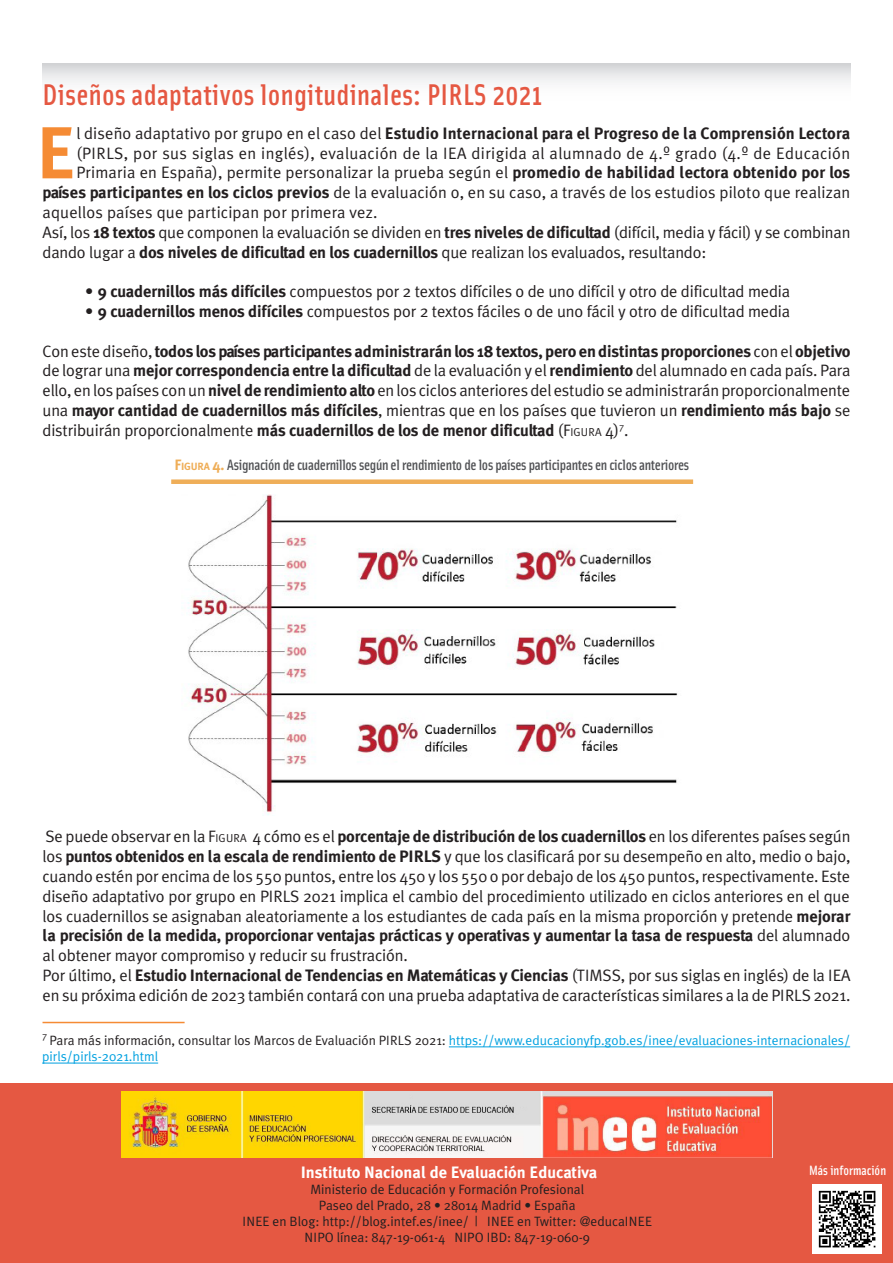
<style>
.page{position:relative;width:893px;height:1263px;background:#fff}
.page>*{position:absolute;margin:0;border:0;box-sizing:border-box;transform-origin:0 0}
.t1{font:700 73.5px "Meta Plus";color:#f58b34}
.t2{font:500 30px "Solex";letter-spacing:.01em;color:#e55842}
.t3{font:16.5px/19.8px "Meta Plus Normal";letter-spacing:-.01em;color:#231f20}
.t4{font:700 16.5px/19.8px "Meta Plus";letter-spacing:-.005em;color:#231f20;text-align:justify}
.t5{font:16.5px "Meta Plus Normal";letter-spacing:.01em;color:#231f20}
.t6{font:16.5px "Meta Plus Normal";letter-spacing:.02em;color:#231f20}
.t7{font:700 16.5px "Meta Plus";color:#fff}
.NOMBRE_DE_GRAFICOS{font:500 15px "Solex";letter-spacing:-.02em;color:#505154}
.t8{font:13.5px "Meta Plus Normal";color:#231f20}
.t9{font:13.5px/16.2px "Meta Plus Normal";color:#00a1e0}
.EPIGRAFE_1{font:500 13.5px "Solex";color:#fff}
.s1{font-family:"Meta Plus Normal";font-weight:400}
.s2{font-family:"Meta Plus";font-weight:700}
.s3{font-family:"Meta Plus Normal";font-weight:400;font-size:11.55px}
.s4{font-family:"Meta Plus";font-weight:700;color:#efae58}
.s5{font-family:"Meta Plus";font-weight:700;font-size:10.5px;color:#efae58}
.s6{font-style:inherit}
.s7{font-size:11.55px}
.s8{color:#231f20}
</style>
<div class="page">
<div style="left:0;top:1083px;width:893px;height:180px;background:#e55842"></div>
<div style="left:43px;top:64px;width:807px;height:48px;background:linear-gradient(to bottom,#e0e1e3,#fff)"></div>
<img style="left:121px;top:1091px;width:652px;height:66px">
<div style="left:171px;top:479px;width:522px;height:5px;background:#efae58"></div>
<img style="left:188px;top:494px;width:490px;height:321px">
<hr style="left:43px;top:1022px;width:142px;height:1px;background:#f58b34">
<hr style="left:449px;top:1046px;width:401px;height:1px;background:#00a1e0">
<hr style="left:42px;top:1063px;width:116px;height:1px;background:#00a1e0">
<img style="left:813px;top:1184px;width:69px;height:69px">
<p class="t2" style="left:43px;top:75px;width:502px">Diseños adaptativos longitudinales: PIRLS 2021</p>
<p class="t1" style="left:36px;top:110px;width:41px">E</p>
<p class="t4" style="left:76px;top:123px;width:775px"><span class="s1">l diseño adaptativo por grupo en el caso del</span> Estudio Internacional para el Progreso de la Comprensión Lectora</p>
<p class="t6" style="left:76px;top:143px;width:775px">(PIRLS, por sus siglas en inglés), evaluación de la IEA dirigida al alumnado de 4.º grado (4.º de Educación</p>
<p class="t5" style="left:76px;top:163px;width:775px">Primaria en España), permite personalizar la prueba según el <span class="s2">promedio de habilidad lectora obtenido por los</span></p>
<p class="t5" style="left:43px;top:183px;width:809px"><span class="s2">países participantes en los ciclos previos</span> de la evaluación o, en su caso, a través de los estudios piloto que realizan</p>
<p class="t5" style="left:43px;top:203px;width:336px">aquellos países que participan por primera vez.</p>
<p class="t3" style="left:43px;top:222px;width:809px">Así, los <span class="s2">18 textos</span> que componen la evaluación se dividen en <span class="s2">tres niveles de dificultad</span> (difícil, media y fácil) y se combinan dando lugar a <span class="s2">dos niveles de dificultad en los cuadernillos</span> que realizan los evaluados, resultando:</p>
<p class="t3" style="left:85px;top:281px;width:707px"><span class="s2">• 9 cuadernillos más difíciles</span> compuestos por 2 textos difíciles o de uno difícil y otro de dificultad media</p>
<p class="t3" style="left:85px;top:301px;width:707px"><span class="s2">• 9 cuadernillos menos difíciles</span> compuestos por 2 textos fáciles o de uno fácil y otro de dificultad media</p>
<p class="t4" style="left:43px;top:341px;width:809px"><span class="s1">Con este diseño,</span> todos los países participantes administrarán los 18 textos, pero en distintas proporciones <span class="s1">con el</span> objetivo <span class="s1">de lograr una</span> mejor correspondencia entre la dificultad <span class="s1">de la evaluación y el</span> rendimiento <span class="s1">del alumnado en cada país. Para ello, en los países con un</span> nivel de rendimiento alto <span class="s1">en los ciclos anteriores del estudio se administrarán proporcionalmente una</span> mayor cantidad de cuadernillos más difíciles<span class="s1">, mientras que en los países que tuvieron un</span> rendimiento más bajo <span class="s1">se distribuirán proporcionalmente</span> más cuadernillos de los de menor dificultad <span class="s1">(</span><span class="s1">F</span><span class="s3">IGURA</span> <span class="s1">4)</span><sup>7</sup><span class="s1">.</span></p>
<p class="NOMBRE_DE_GRAFICOS" style="left:174px;top:455px;width:516px"><span class="s4">F</span><span class="s5">IGURA</span> <span class="s4">4.</span> Asignación de cuadernillos según el rendimiento de los países participantes en ciclos anteriores</p>
<p class="t3" style="left:43px;top:826px;width:809px;text-align:justify">Se puede observar en la <span class="s6">F</span><span class="s7">IGURA</span> 4 cómo es el <span class="s2">porcentaje de distribución de los cuadernillos</span> en los diferentes países según los <span class="s2">puntos obtenidos en la escala de rendimiento de PIRLS</span> y que los clasificará por su desempeño en alto, medio o bajo, cuando estén por encima de los 550 puntos, entre los 450 y los 550 o por debajo de los 450 puntos, respectivamente. Este diseño adaptativo por grupo en PIRLS 2021 implica el cambio del procedimiento utilizado en ciclos anteriores en el que los cuadernillos se asignaban aleatoriamente a los estudiantes de cada país en la misma proporción y pretende <span class="s2">mejorar la precisión de la medida, proporcionar ventajas prácticas y operativas y aumentar la tasa de respuesta</span> del alumnado al obtener mayor compromiso y reducir su frustración.</p>
<p class="t3" style="left:43px;top:965px;width:809px">Por último, el <span class="s2">Estudio Internacional de Tendencias en Matemáticas y Ciencias</span> (TIMSS, por sus siglas en inglés) de la IEA en su próxima edición de 2023 también contará con una prueba adaptativa de características similares a la de PIRLS 2021.</p>
<p class="t9" style="left:42px;top:1032px;width:809px"><sup>7</sup> <span class="s8">Para más información, consultar los Marcos de Evaluación PIRLS 2021:</span> https://www.educacionyfp.gob.es/inee/evaluaciones-internacionales/ pirls/pirls-2021.html</p>
<p class="t7" style="left:301px;top:1162px;width:298px">Instituto Nacional de Evaluación Educativa</p>
<p class="t8" style="left:310px;top:1181px;width:275px">Ministerio de Educación y Formación Profesional</p>
<p class="t8" style="left:319px;top:1197px;width:258px">Paseo del Prado, 28 • 28014 Madrid • España</p>
<p class="t8" style="left:242px;top:1214px;width:411px">INEE en Blog: http://blog.intef.es/inee/ | INEE en Twitter: @educaINEE</p>
<p class="t8" style="left:304px;top:1230px;width:287px">NIPO línea: 847-19-061-4 NIPO IBD: 847-19-060-9</p>
<p class="EPIGRAFE_1" style="left:809px;top:1161px;width:79px">Más información</p>
</div>
